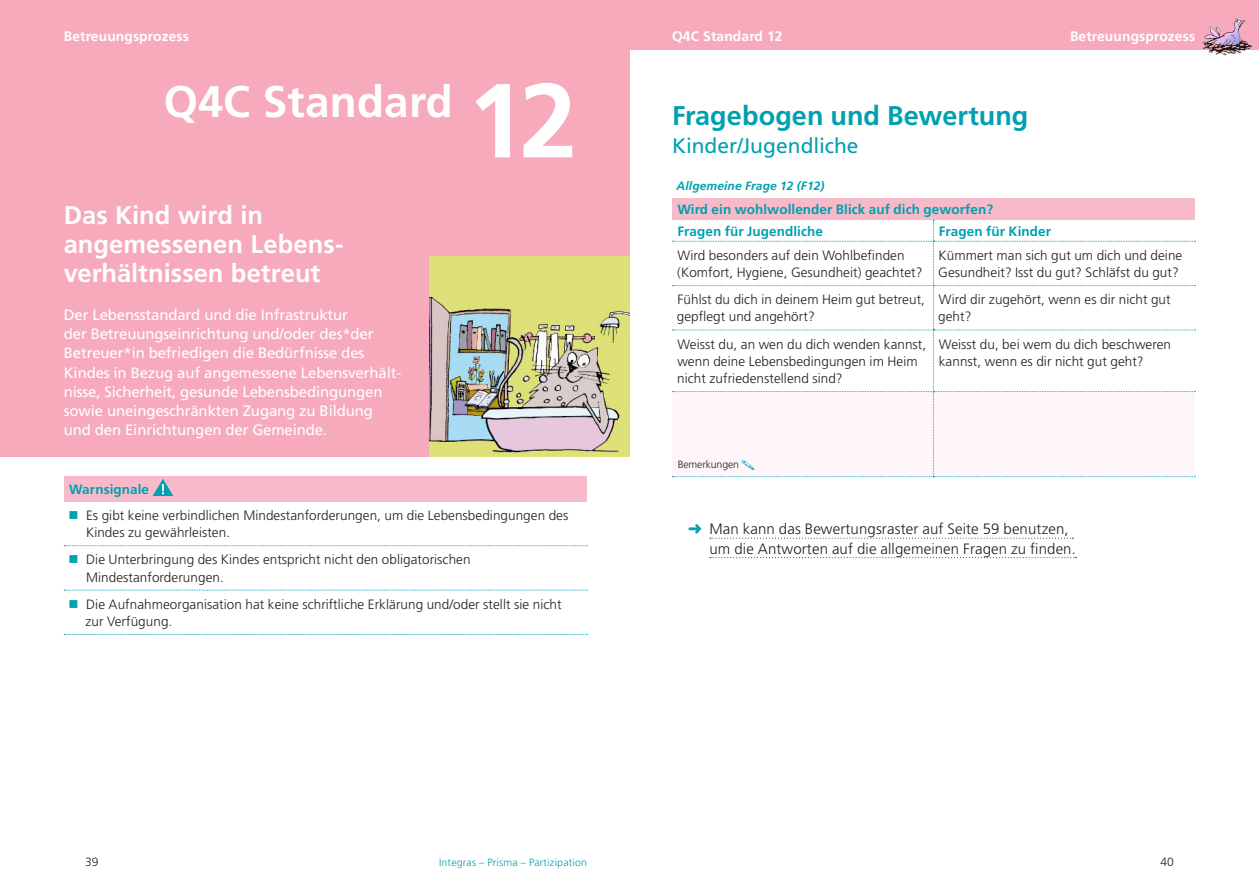
<style>
.page{position:relative;width:1259px;height:893px;background:#fff}
.page>*{position:absolute;margin:0;border:0;box-sizing:border-box;transform-origin:0 0}
.t1{font:700 105px "Frutiger LT Pro";color:#fff}
.t2{font:700 44.1px "Frutiger LT Pro";letter-spacing:.005em;color:#fff}
.t3{font:700 27px "Frutiger LT Pro";color:#00a0b0}
.t4{font:700 25.5px/28.5px "Frutiger LT Pro";color:#fff}
.t5{font:21px "Frutiger LT Pro";color:#00a0b0}
.t6{font:15px/19.2px "Frutiger LT Pro";letter-spacing:-.01em;color:#fff}
.t7{font:300 15px/19.5px "Frutiger LT Pro";letter-spacing:.01em;color:#231f20}
.t8{font:700 13.8px "Frutiger LT Pro";letter-spacing:.01em;color:#fff}
.t9{font:300 13.5px/17.2px "Frutiger LT Pro";letter-spacing:.005em;color:#231f20}
.t10{font:700 13.5px/21.3px "Frutiger LT Pro";letter-spacing:.005em;color:#00a0b0}
.t11{font:italic 700 12px "Frutiger LT Pro";letter-spacing:.01em;color:#00a0b0}
.t12{font:300 12px "Frutiger LT Pro";color:#231f20}
.t13{font:300 10.5px "Frutiger LT Pro";letter-spacing:.02em;color:#00a0b0}
.t14{font:300 10.5px "Frutiger LT Pro";letter-spacing:-.01em;color:#231f20}
.s1{color:#00a0b0}
</style>
<div class="page">
<div style="left:629px;top:0;width:630px;height:50px;background:#f6aabc"></div>
<img style="left:1202px;top:18px;width:50px;height:38px">
<div style="left:0;top:0;width:629px;height:456px;background:#f6aabc"></div>
<img style="left:429px;top:256px;width:200px;height:200px">
<div style="left:64px;top:476px;width:522px;height:26px;background:#f7bac9"></div>
<svg style="left:64px;top:545px;width:523px;height:1px"></svg>
<svg style="left:64px;top:590px;width:523px;height:1px"></svg>
<svg style="left:64px;top:634px;width:523px;height:1px"></svg>
<svg style="left:153px;top:479px;width:20px;height:17px"></svg>
<div style="left:672px;top:199px;width:522px;height:21px;background:#f7bac9"></div>
<svg style="left:710px;top:538px;width:363px;height:1px"></svg>
<svg style="left:710px;top:557px;width:366px;height:1px"></svg>
<svg style="left:672px;top:220px;width:523px;height:257px"></svg>
<p class="t8" style="left:64px;top:28px;width:127px">Betreuungsprozess</p>
<h2 class="t2" style="left:164px;top:76px;width:290px">Q4C Standard</h2>
<h3 class="t4" style="left:64px;top:201px;width:280px">Das Kind wird in angemessenen Lebens&shy;verhältnissen betreut</h3>
<p class="t6" style="left:64px;top:305px;width:339px">Der Lebensstandard und die Infrastruktur<br>der Betreuungseinrichtung und/oder des*der Betreuer*in befriedigen die Bedürfnisse des Kindes in Bezug auf angemessene Lebensverhält&shy;nisse, Sicherheit, gesunde Lebensbedingungen sowie uneingeschränkten Zugang zu Bildung und den Einrichtungen der Gemeinde.</p>
<h1 class="t1" style="left:467px;top:58px;width:112px">12</h1>
<p class="t10" style="left:69px;top:479px;width:81px">Warnsignale</p>
<p class="t9" style="left:86px;top:507px;width:484px;text-indent:-17px"><span class="s1">■</span> Es gibt keine verbindlichen Mindestanforderungen, um die Lebensbedingungen des<br>Kindes zu gewährleisten.</p>
<p class="t9" style="left:86px;top:551px;width:386px;text-indent:-17px"><span class="s1">■</span> Die Unterbringung des Kindes entspricht nicht den obligatorischen<br>Mindestanforderungen.</p>
<p class="t9" style="left:86px;top:595px;width:477px;text-indent:-17px"><span class="s1">■</span> Die Aufnahmeorganisation hat keine schriftliche Erklärung und/oder stellt sie nicht zur Verfügung.</p>
<p class="t8" style="left:672px;top:28px;width:112px">Q4C Standard 12</p>
<p class="t8" style="left:1070px;top:28px;width:127px">Betreuungsprozess</p>
<p class="t8" style="left:767px;top:28px;width:9px">4</p>
<h3 class="t3" style="left:672px;top:99px;width:358px">Fragebogen und Bewertung</h3>
<h3 class="t5" style="left:672px;top:134px;width:188px">Kinder/Jugendliche</h3>
<p class="t11" style="left:676px;top:179px;width:149px">Allgemeine Frage 12 (F12)</p>
<p class="t10" style="left:677px;top:199px;width:317px">Wird ein wohlwollender Blick auf dich geworfen?<br>Fragen für Jugendliche</p>
<p class="t10" style="left:939px;top:220px;width:114px">Fragen für Kinder</p>
<p class="t9" style="left:677px;top:247px;width:247px">Wird besonders auf dein Wohlbefinden (Komfort, Hygiene, Gesundheit) geachtet?</p>
<p class="t9" style="left:938px;top:247px;width:245px">Kümmert man sich gut um dich und deine<br>Gesundheit? Isst du gut? Schläfst du gut?</p>
<p class="t9" style="left:677px;top:291px;width:250px">Fühlst du dich in deinem Heim gut betreut, gepflegt und angehört?</p>
<p class="t9" style="left:938px;top:291px;width:234px">Wird dir zugehört, wenn es dir nicht gut geht?</p>
<p class="t9" style="left:677px;top:335px;width:250px">Weisst du, an wen du dich wenden kannst, wenn deine Lebensbedingungen im Heim nicht zufriedenstellend sind?</p>
<p class="t9" style="left:938px;top:335px;width:234px">Weisst du, bei wem du dich beschweren kannst, wenn es dir nicht gut geht?</p>
<p class="t14" style="left:677px;top:458px;width:63px">Bemerkungen</p>
<p class="t7" style="left:709px;top:519px;width:368px;text-indent:-21px"><span class="s1">➜</span> Man kann das Bewertungsraster auf Seite 59 benutzen, um die Antworten auf die allgemeinen Fragen zu finden.</p>
<p class="t12" style="left:85px;top:854px;width:15px">39</p>
<p class="t13" style="left:439px;top:856px;width:149px">Integras – Prisma – Partizipation</p>
<p class="t12" style="left:1160px;top:854px;width:15px">40</p>
</div>
